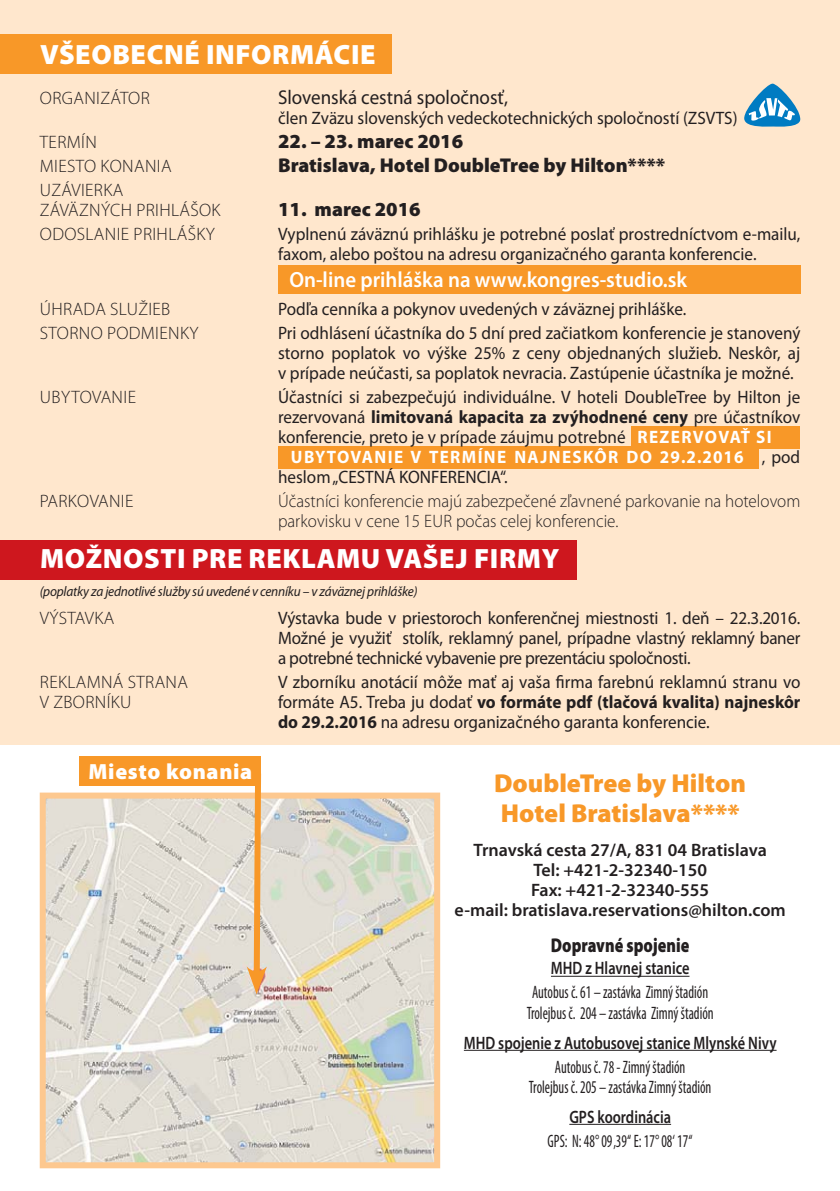
<style>
.page{position:relative;width:840px;height:1191px;background:#fff}
.page>*{position:absolute;margin:0;border:0;box-sizing:border-box;transform-origin:0 0}
.t1{font:900 28px "Myriad Pro";letter-spacing:.02em;color:#fff}
.t2{font:900 26px/30px "Myriad Pro";color:#f89828}
.t3{font:600 22px "Myriad Pro";color:#fff;scale:.95 1}
.t4{font:900 22px "Myriad Pro";letter-spacing:.03em;color:#fff}
.t5{font:900 20px "Myriad Pro";color:#231f20}
.t6{font:20px "Myriad Pro";color:#231f20;scale:.95 1}
.t7{font:900 20px "Myriad Pro";color:#231f20;scale:.8 1}
.t8{font:18px/20px "Myriad Pro";color:#231f20;text-align:justify;scale:.95 1}
.t9{font:300 18px/20px "Myriad Pro";letter-spacing:.02em;color:#231f20}
.t10{font:condensed 18px/20px "Myriad Pro";color:#231f20;scale:.8 1}
.t11{font:600 18px/20px "Myriad Pro";color:#231f20;text-align:center}
.t12{font:300 18px/20px "Myriad Pro";color:#231f20;scale:.95 1}
.t13{font:600 18px "Myriad Pro";color:#231f20;scale:.8 1}
.t14{font:700 18px/20px "Myriad Pro";letter-spacing:.08em;color:#fff;scale:.95 1}
.t15{font:italic 14px "Myriad Pro";letter-spacing:-.015em;color:#231f20;scale:.95 1}
.s1{font-weight:700}
.s2{font-weight:700;color:#fff}
.s3{font-weight:400;color:#231f20}
</style>
<div class="page">
<div style="left:0;top:0;width:839px;height:744px;background:#ffe7cd"></div>
<div style="left:0;top:34px;width:391px;height:40px;background:#f89828"></div>
<div style="left:0;top:540px;width:576px;height:40px;background:#ce171e"></div>
<div style="left:278px;top:266px;width:521px;height:28px;background:#f89828"></div>
<div style="left:631px;top:426px;width:168px;height:23px;background:#f89828"></div>
<div style="left:278px;top:446px;width:480px;height:22px;background:#f89828"></div>
<hr style="left:550px;top:975px;width:139px;height:1px;background:#231f20">
<hr style="left:463px;top:1049px;width:313px;height:1px;background:#231f20">
<hr style="left:569px;top:1123px;width:101px;height:1px;background:#231f20">
<img style="left:47px;top:799px;width:386px;height:362px">
<div style="left:40px;top:792px;width:400px;height:376px;border:6px solid #fdc88f"></div>
<div style="left:80px;top:756px;width:181px;height:30px;background:#f89828"></div>
<svg style="left:246px;top:774px;width:21px;height:220px;background:#e9c59b"></svg>
<svg style="left:744px;top:84px;width:55px;height:43px"></svg>
<h1 class="t1" style="left:40px;top:44px;width:337px">VŠEOBECNÉ INFORMÁCIE</h1>
<p class="t9" style="left:40px;top:89px;width:111px">ORGANIZÁTOR</p>
<p class="t6" style="left:278px;top:89px;width:243px">Slovenská cestná spoločnosť,</p>
<p class="t8" style="left:278px;top:109px;width:485px">člen Zväzu slovenských vedeckotechnických spoločností (ZSVTS)</p>
<p class="t9" style="left:40px;top:133px;width:58px">TERMÍN</p>
<p class="t5" style="left:278px;top:133px;width:186px">22. – 23. marec 2016</p>
<p class="t9" style="left:40px;top:157px;width:133px">MIESTO KONANIA</p>
<p class="t5" style="left:278px;top:157px;width:388px">Bratislava, Hotel DoubleTree by Hilton****</p>
<p class="t9" style="left:40px;top:181px;width:182px">UZÁVIERKA<br>ZÁVÄZNÝCH PRIHLÁŠOK</p>
<p class="t5" style="left:278px;top:201px;width:144px">11. marec 2016</p>
<p class="t9" style="left:40px;top:225px;width:176px">ODOSLANIE PRIHLÁŠKY</p>
<p class="t8" style="left:278px;top:225px;width:551px">Vyplnenú záväznú prihlášku je potrebné poslať prostredníctvom e-mailu, faxom, alebo poštou na adresu organizačného garanta konferencie.</p>
<p class="t3" style="left:289px;top:271px;width:420px">On-line prihláška na www.kongres-studio.sk</p>
<p class="t9" style="left:40px;top:300px;width:132px">ÚHRADA SLUŽIEB</p>
<p class="t8" style="left:278px;top:300px;width:431px">Podľa cenníka a pokynov uvedených v záväznej prihláške.</p>
<p class="t9" style="left:40px;top:324px;width:160px">STORNO PODMIENKY</p>
<p class="t8" style="left:278px;top:324px;width:551px">Pri odhlásení účastníka do 5 dní pred začiatkom konferencie je stanovený storno poplatok vo výške 25% z ceny objednaných služieb. Neskôr, aj v prípade neúčasti, sa poplatok nevracia. Zastúpenie účastníka je možné.</p>
<p class="t9" style="left:40px;top:388px;width:98px">UBYTOVANIE</p>
<p class="t8" style="left:278px;top:388px;width:551px">Účastníci si zabezpečujú individuálne. V hoteli DoubleTree by Hilton je rezervovaná <span class="s1">limitovaná kapacita za zvýhodnené ceny</span> pre účastníkov konferencie, preto je v prípade záujmu potrebné <span class="s2">REZERVOVAŤ SI</span></p>
<p class="t14" style="left:278px;top:448px;width:551px;text-indent:13px">UBYTOVANIE V TERMÍNE NAJNESKÔR DO 29.2.2016 <span class="s3">, pod heslom „CESTNÁ KONFERENCIA“.</span></p>
<p class="t9" style="left:40px;top:492px;width:95px">PARKOVANIE</p>
<p class="t12" style="left:278px;top:492px;width:551px">Účastníci konferencie majú zabezpečené zľavnené parkovanie na hotelovom parkovisku v cene 15 EUR počas celej konferencie.</p>
<h1 class="t1" style="left:40px;top:548px;width:520px">MOŽNOSTI PRE REKLAMU VAŠEJ FIRMY</h1>
<p class="t15" style="left:40px;top:586px;width:399px">(poplatky za jednotlivé služby sú uvedené v cenníku – v záväznej prihláške)</p>
<p class="t9" style="left:40px;top:610px;width:76px">VÝSTAVKA</p>
<p class="t8" style="left:278px;top:610px;width:551px">Výstavka bude v priestoroch konferenčnej miestnosti 1. deň – 22.3.2016.<br>Možné je využiť stolík, reklamný panel, prípadne vlastný re k lamný baner a potrebné technické vybavenie pre prezentáciu spoločnosti.</p>
<p class="t9" style="left:40px;top:674px;width:149px">REKLAMNÁ STRANA</p>
<p class="t8" style="left:278px;top:674px;width:551px">V zborníku anotácií môže mať aj vaša firma farebnú reklamnú stranu vo</p>
<p class="t9" style="left:40px;top:694px;width:93px">V ZBORNÍKU</p>
<p class="t8" style="left:278px;top:694px;width:551px">formáte A5. Treba ju dodať <span class="s1">vo formáte pdf (tlačová kvalita) najneskôr do 29.2.2016</span> na adresu organizač ného garanta konferencie.</p>
<p class="t4" style="left:89px;top:763px;width:165px">Miesto konania</p>
<h2 class="t2" style="left:494px;top:771px;width:253px">DoubleTree by Hilton<br>Hotel Bratislava****</h2>
<p class="t11" style="left:454px;top:842px;width:332px">Trnavská cesta 27/A, 831 04 Bratislava<br>Tel: +421-2-32340-150<br>Fax: +421-2-32340-555<br>e-mail: bratislava.reservations@hilton.com</p>
<p class="t7" style="left:550px;top:938px;width:175px">Dopravné spojenie</p>
<p class="t13" style="left:550px;top:961px;width:175px">MHD z Hlavnej stanice</p>
<p class="t10" style="left:526px;top:984px;width:235px">Autobus č. 61 – zastávka Zimný štadión<br>Trolejbus č. 204 – zastávka Zimný štadión</p>
<p class="t13" style="left:463px;top:1035px;width:392px">MHD spojenie z Autobusovej stanice Mlynské Nivy</p>
<p class="t10" style="left:528px;top:1058px;width:229px;text-align:center">Autobus č. 78 - Zimný štadión<br>Trolejbus č. 205 – zastávka Zimný štadión</p>
<p class="t13" style="left:569px;top:1109px;width:129px">GPS koordinácia</p>
<p class="t10" style="left:547px;top:1132px;width:183px">GPS: N: 48° 09 ‚39‘‘ E: 17° 08‘ 17‘‘</p>
</div>
